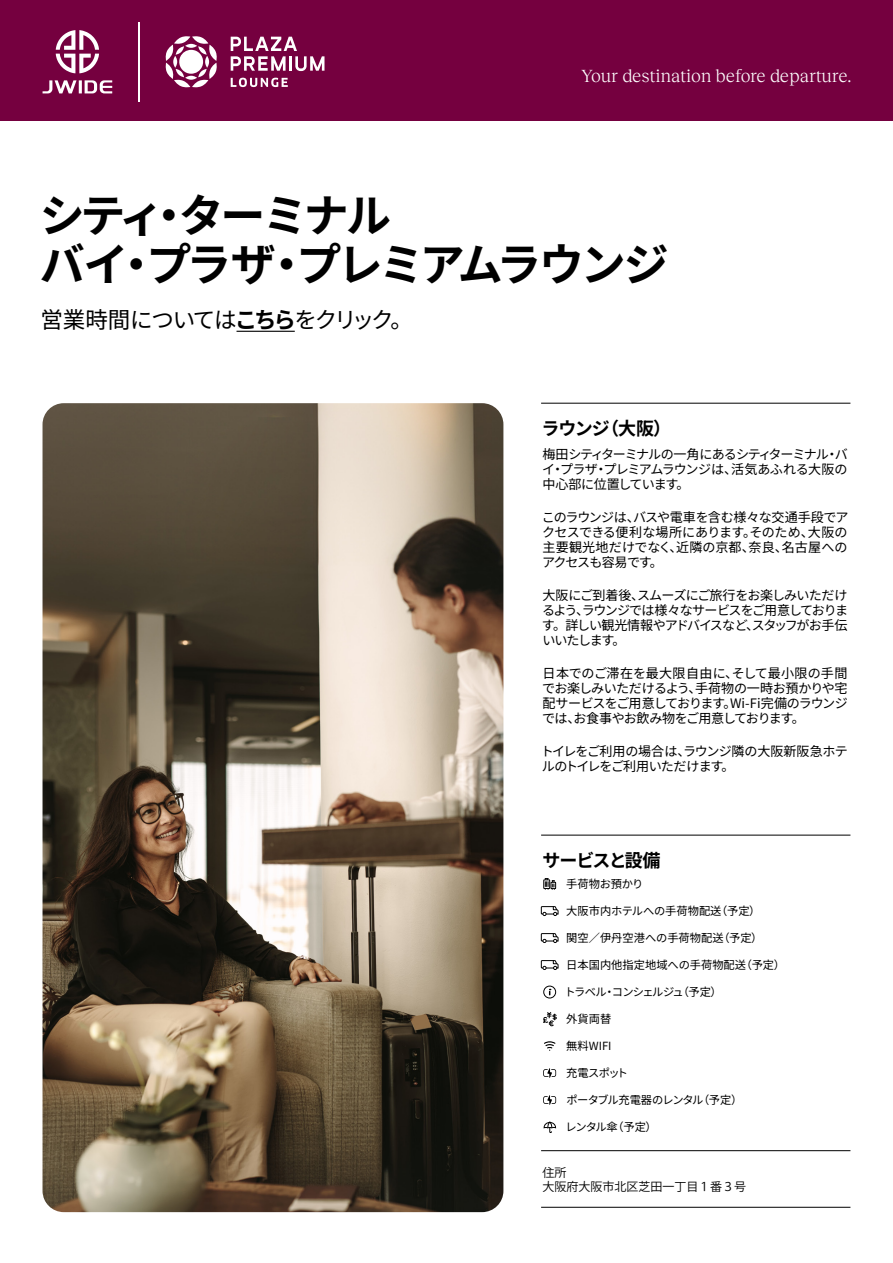
<style>
.page{position:relative;width:893px;height:1263px;background:#fff}
.page>*{position:absolute;margin:0;border:0;box-sizing:border-box;transform-origin:0 0}
.t1{font:100 45px/49.5px "Noto Sans JP";letter-spacing:-.08em;color:#000}
.t2{font:100 22.5px "Noto Sans JP";letter-spacing:-.07em;color:#000}
.t3{font:18.15px "Reckless Neue";color:#fff}
.t4{font:100 18px "Noto Sans JP";letter-spacing:-.06em;color:#000}
.t5{font:100 13.05px/15px "Noto Sans JP";letter-spacing:-.05em;color:#000;text-align:justify}
.t6{font:12px/14.4px "Koz Go Pr 6 N";color:#000}
.t7{font:100 11.25px "Noto Sans JP";color:#000}
.t8{font:100 11.25px "Noto Sans JP";letter-spacing:-.055em;color:#000}
.t9{font:100 11.25px "Noto Sans JP";letter-spacing:-.06em;color:#000}
.t10{font:100 11.25px "Noto Sans JP";letter-spacing:-.02em;color:#000}
</style>
<div class="page">
<hr style="left:237px;top:331px;width:58px;height:1px;background:#000">
<hr style="left:541px;top:403px;width:309px;height:1px;background:#000">
<hr style="left:541px;top:835px;width:309px;height:1px;background:#000">
<hr style="left:541px;top:1150px;width:309px;height:1px;background:#000">
<hr style="left:541px;top:1207px;width:309px;height:1px;background:#000">
<img style="left:43px;top:403px;width:460px;height:809px">
<svg style="left:544px;top:1041px;width:11px;height:10px"></svg>
<div style="left:0;top:0;width:893px;height:121px;background:#75003f"></div>
<svg style="left:541px;top:906px;width:18px;height:10px"></svg>
<svg style="left:541px;top:933px;width:18px;height:10px"></svg>
<svg style="left:541px;top:960px;width:18px;height:10px"></svg>
<div style="left:543px;top:879px;width:7px;height:10px;border:1px solid #000"></div>
<svg style="left:545px;top:878px;width:11px;height:12px"></svg>
<svg style="left:549px;top:989px;width:2px;height:6px"></svg>
<div style="left:543px;top:986px;width:13px;height:12px;border:1px solid #000;border-radius:50%"></div>
<svg style="left:543px;top:1012px;width:14px;height:14px"></svg>
<svg style="left:543px;top:1068px;width:13px;height:10px"></svg>
<svg style="left:543px;top:1095px;width:13px;height:10px"></svg>
<svg style="left:543px;top:1121px;width:13px;height:12px"></svg>
<svg style="left:165px;top:36px;width:52px;height:51px"></svg>
<svg style="left:231px;top:78px;width:57px;height:9px"></svg>
<svg style="left:231px;top:37px;width:93px;height:34px"></svg>
<svg style="left:56px;top:30px;width:43px;height:43px"></svg>
<svg style="left:43px;top:80px;width:69px;height:13px"></svg>
<hr style="left:138px;top:22px;width:2px;height:79px;background:#fff">
<h3 class="t3" style="left:581px;top:63px;width:272px">Your destination before departure.</h3>
<h1 class="t1" style="left:40px;top:191px;width:630px">シティ・ターミナル<br>バイ・プラザ・プレミアムラウンジ</h1>
<h2 class="t2" style="left:40px;top:307px;width:374px">営業時間についてはこちらをクリック。</h2>
<h3 class="t4" style="left:541px;top:418px;width:131px">ラウンジ（大阪）</h3>
<p class="t5" style="left:542px;top:447px;width:307px">梅田シティターミナルの一角にあるシティターミナル・バイ・プラザ・プレミアムラウンジは、活気あふれる大阪の中心部に位置しています。</p>
<p class="t5" style="left:542px;top:510px;width:308px">このラウンジは、バスや電車を含む様々な交通手段でアクセスできる便利な場所にあります。そのため、大阪の主要観光地だけでなく、近隣の京都、奈良、名古屋へのアクセスも容易です。</p>
<p class="t5" style="left:542px;top:588px;width:308px">大阪にご到着後、スムーズにご旅行をお楽しみいただけるよう、ラウンジでは様々なサービスをご用意しております。詳しい観光情報やアドバイスなど、スタッフがお手伝いいたします。</p>
<p class="t5" style="left:542px;top:666px;width:307px">日本でのご滞在を最大限自由に、そして最小限の手間でお楽しみいただけるよう、手荷物の一時お預かりや宅配サービスをご用意しております。Wi-Fi完備のラウンジでは、お食事やお飲み物をご用意しております。</p>
<p class="t5" style="left:541px;top:744px;width:309px">トイレをご利用の場合は、ラウンジ隣の大阪新阪急ホテルのトイレをご利用いただけます。</p>
<h3 class="t4" style="left:542px;top:850px;width:120px">サービスと設備</h3>
<p class="t10" style="left:566px;top:878px;width:79px">手荷物お預かり</p>
<p class="t7" style="left:566px;top:905px;width:196px">大阪市内ホテルへの手荷物配送（予定）</p>
<p class="t7" style="left:566px;top:932px;width:198px">関空／伊丹空港への手荷物配送（予定）</p>
<p class="t7" style="left:566px;top:959px;width:220px">日本国内他指定地域への手荷物配送（予定）</p>
<p class="t9" style="left:565px;top:986px;width:159px">トラベル・コンシェルジュ（予定）</p>
<p class="t7" style="left:566px;top:1013px;width:46px">外貨両替</p>
<p class="t7" style="left:566px;top:1040px;width:47px">無料WIFI</p>
<p class="t7" style="left:566px;top:1067px;width:63px">充電スポット</p>
<p class="t8" style="left:566px;top:1094px;width:177px">ポータブル充電器のレンタル（予定）</p>
<p class="t7" style="left:566px;top:1121px;width:93px">レンタル傘（予定）</p>
<p class="t6" style="left:543px;top:1165px;width:205px">住所<br>大阪府大阪市北区芝田一丁目１番３号</p>
</div>
